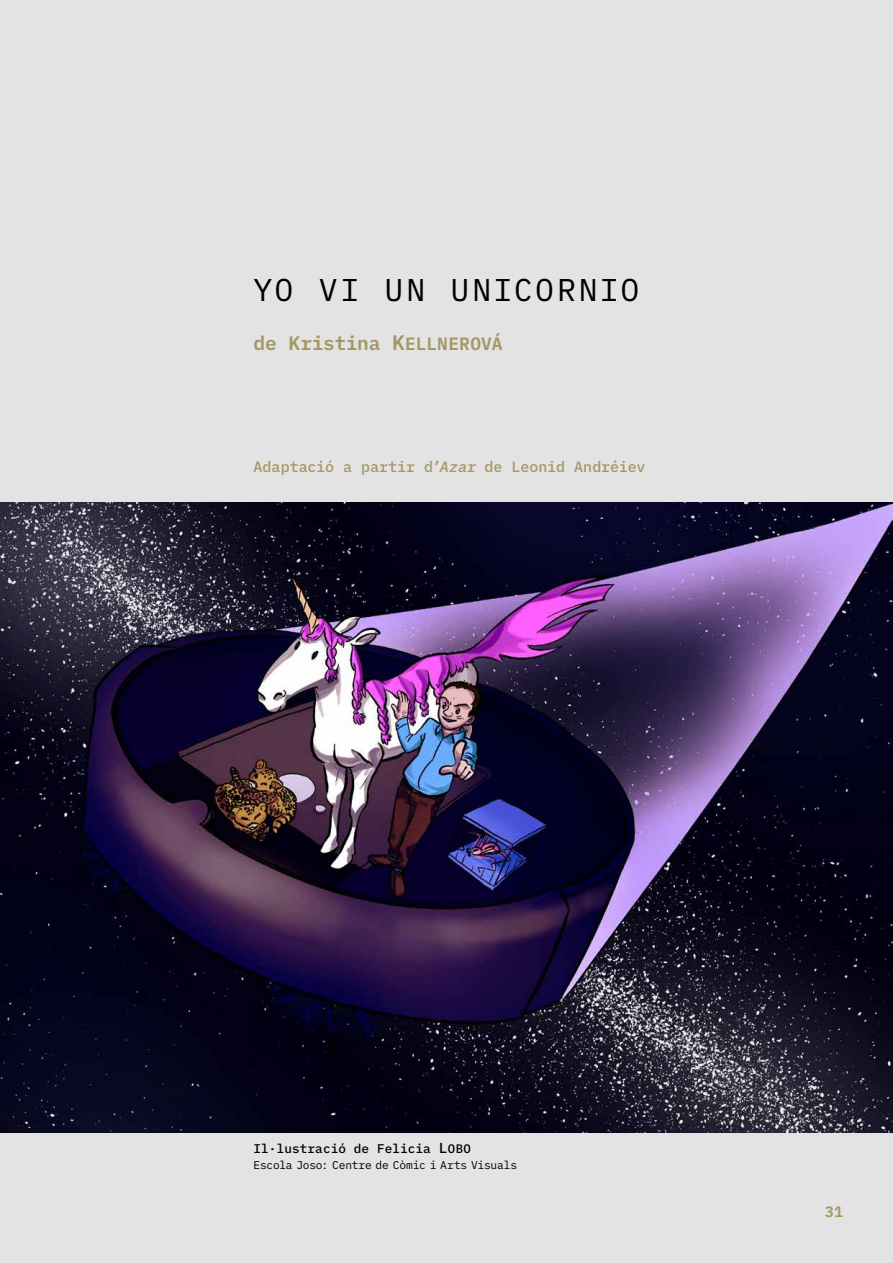
<style>
.page{position:relative;width:893px;height:1263px;background:#e3e3e3}
.page>*{position:absolute;margin:0;border:0;box-sizing:border-box;transform-origin:0 0}
.t1{font:31.5px "IBM Plex Mono";letter-spacing:.08em;color:#000}
.t2{font:600 19.5px "IBM Plex Mono";letter-spacing:-.01em;color:#a49764}
.t3{font:500 15px "IBM Plex Mono";color:#a49764}
.t4{font:600 15px "IBM Plex Mono";color:#a49764}
.t5{font:500 12.6px "IBM Plex Mono";letter-spacing:.01em;color:#000}
.t6{font:11.25px "IBM Plex Mono";letter-spacing:-.015em;color:#000}
.s1{font-family:"IBM Plex Mono Semi Bold SC850";font-weight:400;font-size:21px}
.s2{font-family:"IBM Plex Mono Semi Bold SC850";font-weight:400;font-size:17.85px}
.s3{font-style:italic}
.s4{font-family:"IBM Plex Mono Medium SC850";font-weight:400;font-size:14.55px}
.s5{font-family:"IBM Plex Mono Medium SC850";font-weight:400;font-size:12.3px}
</style>
<div class="page">
<img style="left:0;top:503px;width:893px;height:629px">
<h1 class="t1" style="left:254px;top:266px;width:387px">YO VI UN UNICORNIO</h1>
<h2 class="t2" style="left:254px;top:328px;width:250px">de Kristina <span class="s1">K</span><span class="s2">ELLNEROVÁ</span></h2>
<p class="t3" style="left:254px;top:455px;width:393px">Adaptació a partir d’<span class="s3">Azar</span> de Leonid Andréiev</p>
<p class="t5" style="left:254px;top:1139px;width:219px">Il·lustració de Felicia <span class="s4">L</span><span class="s5">obo</span></p>
<p class="t6" style="left:254px;top:1157px;width:265px">Escola Joso: Centre de Còmic i Arts Visuals</p>
<p class="t4" style="left:825px;top:1200px;width:20px">31</p>
</div>
